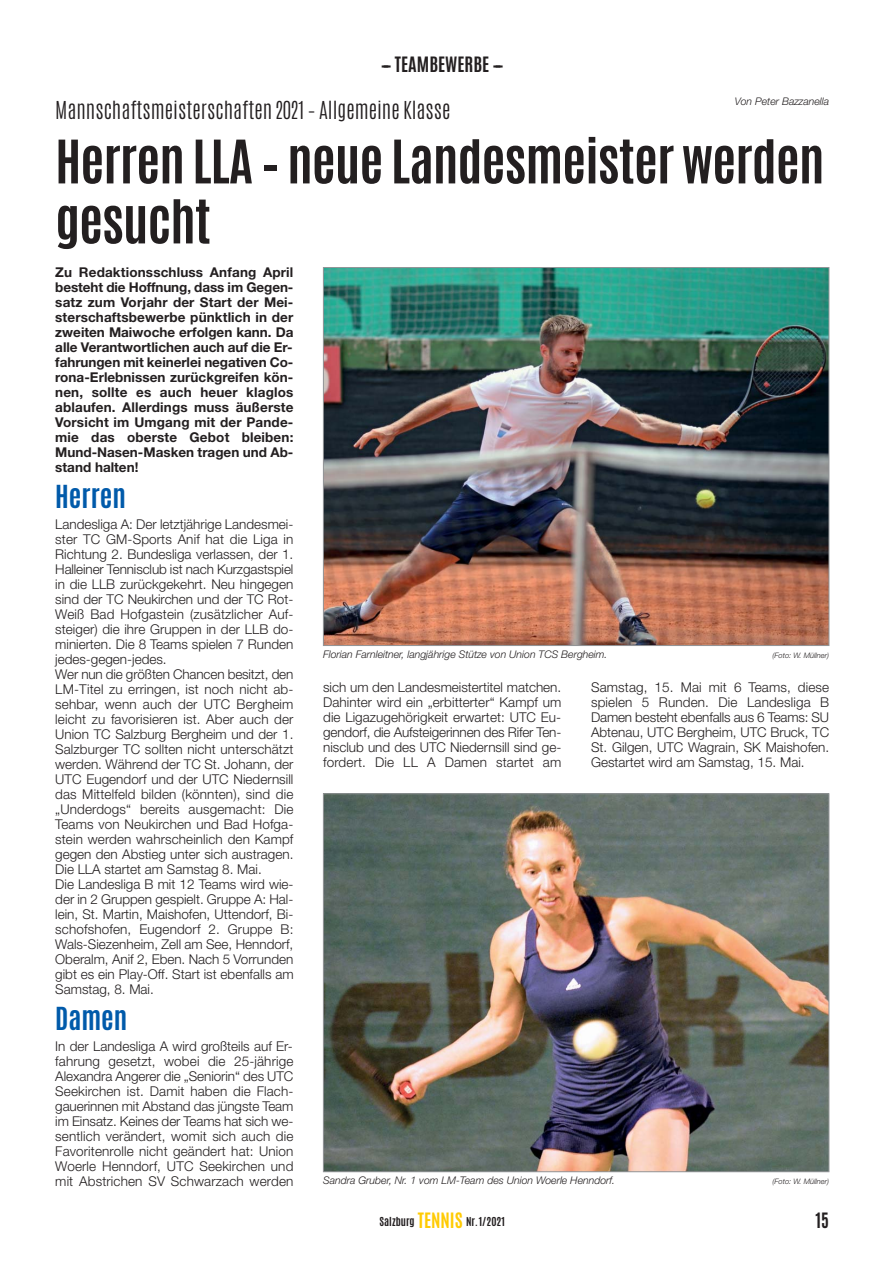
<style>
.page{position:relative;width:893px;height:1263px;background:#fff}
.page>*{position:absolute;margin:0;border:0;box-sizing:border-box;transform-origin:0 0}
.t1{font:700 51px/60px "Antonio";letter-spacing:-.015em;color:#231f20}
.t2{font:700 27px "Antonio";color:#005aaa}
.t3{font:300 21px "Antonio";color:#231f20}
.t4{font:700 18px "Antonio";color:#231f20}
.t5{font:700 18px "Antonio";color:#231f20;scale:.95 1}
.t6{font:300 13.5px/15px "Helvetica Neue";color:#231f20;text-align:justify}
.t7{font:700 13.5px/15px "Helvetica Neue";color:#231f20;text-align:justify}
.t8{font:italic 300 10.5px "Helvetica Neue";color:#231f20}
.t9{font:700 10.5px "Antonio";color:#231f20}
.t10{font:italic 300 7.5px "Helvetica Neue";color:#231f20}
.s1{font-size:18px;color:#ffcb04}
</style>
<div class="page">
<img style="left:325px;top:269px;width:502px;height:375px">
<img style="left:325px;top:795px;width:502px;height:375px">
<h3 class="t4" style="left:381px;top:56px;width:124px">––– TEAMBEWERBE –––</h3>
<p class="t8" style="left:735px;top:98px;width:96px">Von Peter Bazzanella</p>
<h3 class="t3" style="left:55px;top:101px;width:397px">Mannschaftsmeisterschaften 2021 – Allgemeine Klasse</h3>
<h1 class="t1" style="left:55px;top:134px;width:771px">Herren LLA – neue Landesmeister werden gesucht</h1>
<p class="t7" style="left:55px;top:266px;width:240px">Zu Redaktionsschluss Anfang April besteht die Hoffnung, dass im Gegen&shy;satz zum Vorjahr der Start der Mei&shy;sterschaftsbewerbe pünktlich in der zweiten Maiwoche erfolgen kann. Da alle Verantwortlichen auch auf die Er&shy;fahrungen mit keinerlei negativen Co&shy;rona-Erlebnissen zurückgreifen kön&shy;nen, sollte es auch heuer klaglos ablaufen. Allerdings muss äußerste Vorsicht im Umgang mit der Pande&shy;mie das oberste Gebot bleiben:<br>Mund-Nasen-Masken tragen und Ab&shy;stand halten!</p>
<h2 class="t2" style="left:55px;top:484px;width:72px">Herren</h2>
<p class="t6" style="left:55px;top:518px;width:240px;text-align:left">Landesliga A: Der letztjährige Landesmei&shy;ster TC GM-Sports Anif hat die Liga in Richtung 2. Bundesliga verlassen, der 1.<br>Halleiner Tennisclub ist nach Kurzgastspiel in die LLB zurückgekehrt. Neu hingegen sind der TC Neukirchen und der TC Rot-Weiß Bad Hofgastein (zusätzlicher Auf&shy;steiger) die ihre Gruppen in der LLB do&shy;minierten. Die 8 Teams spielen 7 Runden jedes-gegen-jedes.<br>Wer nun die größten Chancen besitzt, den LM-Titel zu erringen, ist noch nicht ab&shy;sehbar, wenn auch der UTC Bergheim leicht zu favorisieren ist. Aber auch der Union TC Salzburg Bergheim und der 1.<br>Salzburger TC sollten nicht unterschätzt werden. Während der TC St. Johann, der UTC Eugendorf und der UTC Niedernsill das Mittelfeld bilden (könnten), sind die „Underdogs“ bereits ausgemacht: Die Teams von Neukirchen und Bad Hofga&shy;stein werden wahrscheinlich den Kampf gegen den Abstieg unter sich austragen.<br>Die LLA startet am Samstag 8. Mai.<br>Die Landesliga B mit 12 Teams wird wie&shy;der in 2 Gruppen gespielt. Gruppe A: Hal&shy;lein, St. Martin, Maishofen, Uttendorf, Bi&shy;schofshofen, Eugendorf 2. Gruppe B:<br>Wals-Siezenheim, Zell am See, Henndorf, Oberalm, Anif 2, Eben. Nach 5 Vorrunden gibt es ein Play-Off. Start ist ebenfalls am Samstag, 8. Mai.</p>
<h2 class="t2" style="left:55px;top:1006px;width:74px">Damen</h2>
<p class="t6" style="left:55px;top:1040px;width:240px">In der Landesliga A wird großteils auf Er&shy;fahrung gesetzt, wobei die 25-jährige Alexandra Angerer die „Seniorin“ des UTC Seekirchen ist. Damit haben die Flach&shy;gauerinnen mit Abstand das jüngste Team im Einsatz. Keines der Teams hat sich we&shy;sentlich verändert, womit sich auch die Favoritenrolle nicht geändert hat: Union Woerle Henndorf, UTC Seekirchen und mit Abstrichen SV Schwarzach werden</p>
<p class="t8" style="left:323px;top:650px;width:286px">Florian Farnleitner, langjährige Stütze von Union TCS Bergheim.</p>
<p class="t10" style="left:773px;top:652px;width:58px">(Foto: W. Müllner)</p>
<p class="t6" style="left:323px;top:681px;width:240px">sich um den Landesmeistertitel matchen.<br>Dahinter wird ein „erbitterter“ Kampf um die Ligazugehörigkeit erwartet: UTC Eu&shy;gendorf, die Aufsteigerinnen des Rifer Ten&shy;nisclub und des UTC Niedernsill sind ge&shy;fordert. Die LL A Damen startet am</p>
<p class="t6" style="left:591px;top:681px;width:240px">Samstag, 15. Mai mit 6 Teams, diese spielen 5 Runden. Die Landesliga B Damen besteht ebenfalls aus 6 Teams: SU Abtenau, UTC Bergheim, UTC Bruck, TC St. Gilgen, UTC Wagrain, SK Maishofen.<br>Gestartet wird am Samstag, 15. Mai.</p>
<p class="t8" style="left:323px;top:1176px;width:293px">Sandra Gruber, Nr. 1 vom LM-Team des Union Woerle Henndorf.</p>
<p class="t10" style="left:773px;top:1178px;width:58px">(Foto: W. Müllner)</p>
<p class="t9" style="left:380px;top:1217px;width:127px">Salzburg <span class="s1">TENNIS</span> Nr.1/2021</p>
<h3 class="t5" style="left:816px;top:1213px;width:16px">15</h3>
</div>
